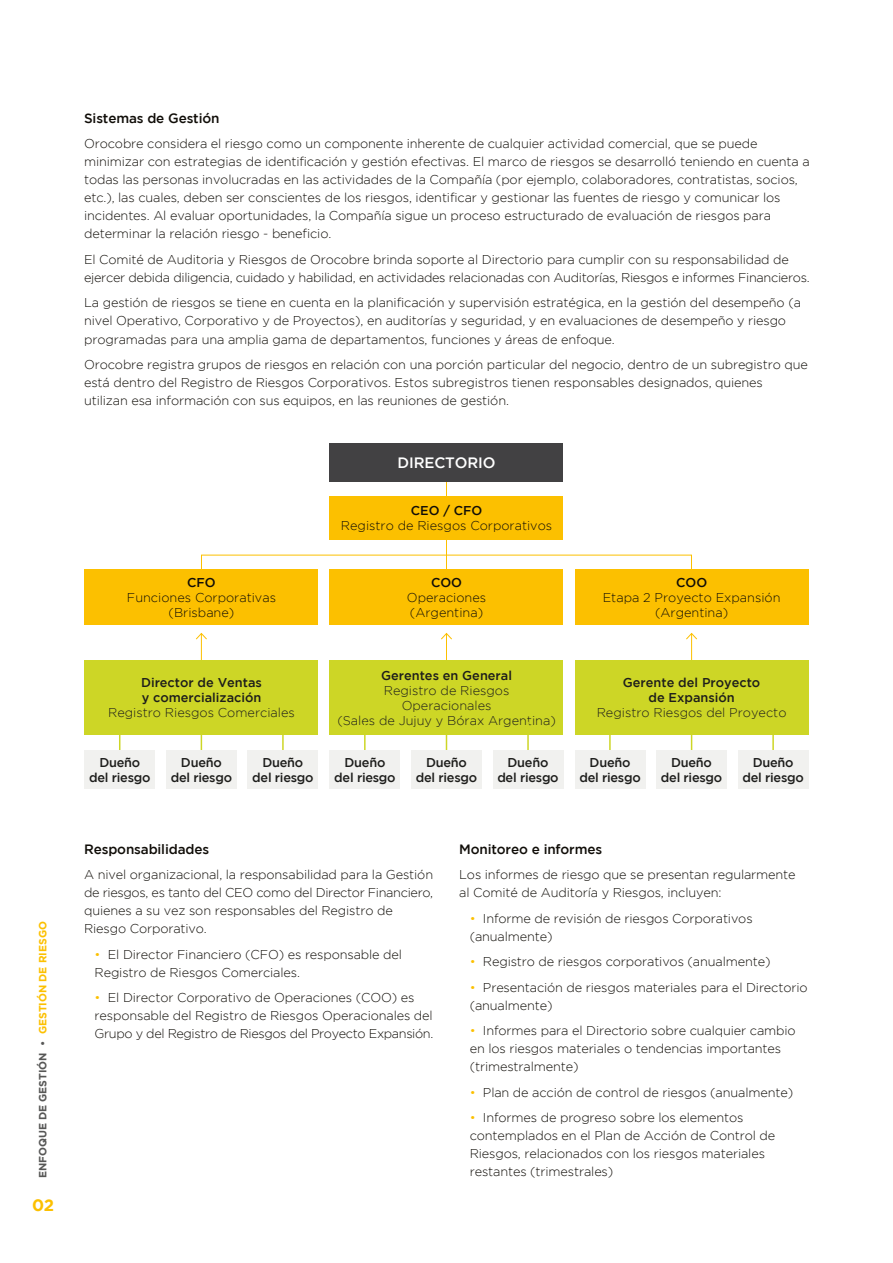
<style>
.page{position:relative;width:893px;height:1263px;background:#fff}
.page>*{position:absolute;margin:0;border:0;box-sizing:border-box;transform-origin:0 0}
.t1{font:700 16.5px "Gotham";color:#fcc000}
.t2{font:500 15px "Gotham";letter-spacing:-.01em;color:#fff}
.t3{font:500 13.5px "Gotham";letter-spacing:-.01em;color:#100d08}
.t4{font:300 12.75px/18px "Gotham";letter-spacing:-.01em;color:#100d08}
.t5{font:500 12.75px/15px "Gotham";letter-spacing:-.02em;color:#1d1d1b;text-align:center}
.t6{font:300 12.75px/15px "Gotham";color:#1d1d1b;text-align:center}
.t7{font:500 12.75px/15px "Gotham";color:#1d1d1b}
.t8{font:500 12.75px "Gotham";color:#100d08}
.t9{font:700 10.5px "Gotham";color:#575756}
.s1{color:#fcc000}
</style>
<div class="page">
<div style="left:330px;top:570px;width:233px;height:55px;background:#fcc000"></div>
<div style="left:84px;top:570px;width:234px;height:55px;background:#fcc000"></div>
<div style="left:575px;top:570px;width:233px;height:55px;background:#fcc000"></div>
<hr style="left:201px;top:633px;width:1px;height:30px;background:#fcc000">
<svg style="left:196px;top:632px;width:11px;height:8px"></svg>
<hr style="left:446px;top:633px;width:1px;height:30px;background:#fcc000">
<svg style="left:441px;top:632px;width:11px;height:8px"></svg>
<hr style="left:691px;top:633px;width:1px;height:30px;background:#fcc000">
<svg style="left:686px;top:632px;width:11px;height:8px"></svg>
<div style="left:201px;top:555px;width:491px;height:22px;border:1px solid #fcc000"></div>
<hr style="left:446px;top:469px;width:1px;height:108px;background:#fcc000">
<div style="left:330px;top:496px;width:233px;height:43px;background:#fcc000"></div>
<div style="left:330px;top:443px;width:233px;height:39px;background:#424143"></div>
<hr style="left:119px;top:722px;width:1px;height:30px;background:#cdd626">
<hr style="left:201px;top:722px;width:1px;height:30px;background:#cdd626">
<hr style="left:282px;top:722px;width:2px;height:30px;background:#cdd626">
<div style="left:330px;top:660px;width:233px;height:75px;background:#cdd626"></div>
<div style="left:84px;top:660px;width:234px;height:75px;background:#cdd626"></div>
<div style="left:575px;top:660px;width:233px;height:75px;background:#cdd626"></div>
<div style="left:84px;top:750px;width:71px;height:39px;background:#f1f1ef"></div>
<div style="left:166px;top:750px;width:71px;height:39px;background:#f1f1ef"></div>
<div style="left:248px;top:750px;width:70px;height:39px;background:#f1f1ef"></div>
<hr style="left:364px;top:722px;width:2px;height:30px;background:#cdd626">
<hr style="left:446px;top:722px;width:1px;height:30px;background:#cdd626">
<hr style="left:527px;top:722px;width:2px;height:30px;background:#cdd626">
<div style="left:330px;top:750px;width:70px;height:39px;background:#f1f1ef"></div>
<div style="left:411px;top:750px;width:71px;height:39px;background:#f1f1ef"></div>
<div style="left:493px;top:750px;width:70px;height:39px;background:#f1f1ef"></div>
<hr style="left:609px;top:722px;width:2px;height:30px;background:#cdd626">
<hr style="left:691px;top:722px;width:1px;height:30px;background:#cdd626">
<hr style="left:772px;top:722px;width:2px;height:30px;background:#cdd626">
<div style="left:575px;top:750px;width:70px;height:39px;background:#f1f1ef"></div>
<div style="left:656px;top:750px;width:71px;height:39px;background:#f1f1ef"></div>
<div style="left:738px;top:750px;width:70px;height:39px;background:#f1f1ef"></div>
<p class="t9" style="left:37px;top:1178px;width:259px;rotate:-90deg">ENFOQUE DE GESTIÓN • <span class="s1">GESTIÓN DE RIESGO</span></p>
<p class="t1" style="left:32px;top:1195px;width:24px">02</p>
<p class="t3" style="left:84px;top:110px;width:137px">Sistemas de Gestión</p>
<p class="t4" style="left:84px;top:135px;width:727px">Orocobre considera el riesgo como un componente inherente de cualquier actividad comercial, que se puede minimizar con estrategias de identificación y gestión efectivas. El marco de riesgos se desarrolló teniendo en cuenta a todas las personas involucradas en las actividades de la Compañía (por ejemplo, colaboradores, contratistas, socios, etc.), las cuales, deben ser conscientes de los riesgos, identificar y gestionar las fuentes de riesgo y comunicar los incidentes. Al evaluar oportunidades, la Compañía sigue un proceso estructurado de evaluación de riesgos para determinar la relación riesgo - beneficio.</p>
<p class="t4" style="left:84px;top:250px;width:727px">El Comité de Auditoria y Riesgos de Orocobre brinda soporte al Directorio para cumplir con su responsabilidad de ejercer debida diligencia, cuidado y habilidad, en actividades relacionadas con Auditorías, Riesgos e informes Financieros.</p>
<p class="t4" style="left:84px;top:294px;width:718px">La gestión de riesgos se tiene en cuenta en la planificación y supervisión estratégica, en la gestión del desempeño (a nivel Operativo, Corporativo y de Proyectos), en auditorías y seguridad, y en evaluaciones de desempeño y riesgo programadas para una amplia gama de departamentos, funciones y áreas de enfoque.</p>
<p class="t4" style="left:84px;top:355px;width:725px">Orocobre registra grupos de riesgos en relación con una porción particular del negocio, dentro de un subregistro que está dentro del Registro de Riesgos Corporativos. Estos subregistros tienen responsables designados, quienes utilizan esa información con sus equipos, en las reuniones de gestión.</p>
<p class="t2" style="left:398px;top:454px;width:100px">DIRECTORIO</p>
<p class="t8" style="left:187px;top:575px;width:30px">CFO</p>
<p class="t4" style="left:127px;top:589px;width:151px;line-height:15px;text-align:center">Funciones Corporativas (Brisbane)</p>
<p class="t7" style="left:141px;top:675px;width:122px">Director de Ventas y comercialización</p>
<p class="t6" style="left:108px;top:705px;width:188px">Registro Riesgos Comerciales</p>
<p class="t8" style="left:411px;top:503px;width:73px">CEO / CFO</p>
<p class="t4" style="left:341px;top:516px;width:213px">Registro de Riesgos Corporativos</p>
<p class="t8" style="left:431px;top:575px;width:33px">COO</p>
<p class="t4" style="left:407px;top:589px;width:81px;line-height:15px">Operaciones (Argentina)</p>
<p class="t7" style="left:381px;top:668px;width:132px">Gerentes en General</p>
<p class="t6" style="left:337px;top:683px;width:220px">Registro de Riesgos<br>Operacionales<br>(Sales de Jujuy y Bórax Argentina)</p>
<p class="t8" style="left:676px;top:575px;width:33px">COO</p>
<p class="t4" style="left:603px;top:589px;width:179px;line-height:15px;text-align:center">Etapa 2 Proyecto Expansión (Argentina)</p>
<p class="t7" style="left:623px;top:675px;width:139px;text-align:center">Gerente del Proyecto de Expansión</p>
<p class="t6" style="left:597px;top:705px;width:191px">Registro Riesgos del Proyecto</p>
<p class="t5" style="left:89px;top:754px;width:63px">Dueño del riesgo</p>
<p class="t5" style="left:171px;top:754px;width:63px">Dueño del riesgo</p>
<p class="t5" style="left:252px;top:754px;width:63px">Dueño del riesgo</p>
<p class="t5" style="left:334px;top:754px;width:63px">Dueño del riesgo</p>
<p class="t5" style="left:416px;top:754px;width:63px">Dueño del riesgo</p>
<p class="t5" style="left:497px;top:754px;width:63px">Dueño del riesgo</p>
<p class="t5" style="left:579px;top:754px;width:63px">Dueño del riesgo</p>
<p class="t5" style="left:661px;top:754px;width:63px">Dueño del riesgo</p>
<p class="t5" style="left:742px;top:754px;width:63px">Dueño del riesgo</p>
<p class="t3" style="left:84px;top:841px;width:127px">Responsabilidades</p>
<p class="t4" style="left:84px;top:865px;width:351px">A nivel organizacional, la responsabilidad para la Gestión de riesgos, es tanto del CEO como del Director Financiero, quienes a su vez son responsables del Registro de Riesgo Corporativo.</p>
<p class="t4" style="left:95px;top:945px;width:309px"><span class="s1">•</span> El Director Financiero (CFO) es responsable del<br>Registro de Riesgos Comerciales.</p>
<p class="t4" style="left:95px;top:988px;width:340px"><span class="s1">•</span> El Director Corporativo de Operaciones (COO) es responsable del Registro de Riesgos Operacionales del<br>Grupo y del Registro de Riesgos del Proyecto Expansión.</p>
<p class="t3" style="left:459px;top:841px;width:144px">Monitoreo e informes</p>
<p class="t4" style="left:459px;top:865px;width:338px">Los informes de riesgo que se presentan regularmente al Comité de Auditoría y Riesgos, incluyen:</p>
<p class="t4" style="left:470px;top:909px;width:284px"><span class="s1">•</span> Informe de revisión de riesgos Corporativos (anualmente)</p>
<p class="t4" style="left:470px;top:952px;width:302px"><span class="s1">•</span> Registro de riesgos corporativos (anualmente)</p>
<p class="t4" style="left:470px;top:978px;width:339px"><span class="s1">•</span> Presentación de riesgos materiales para el Directorio (anualmente)</p>
<p class="t4" style="left:470px;top:1021px;width:327px"><span class="s1">•</span> Informes para el Directorio sobre cualquier cambio en los riesgos materiales o tendencias importantes (trimestralmente)</p>
<p class="t4" style="left:470px;top:1083px;width:325px"><span class="s1">•</span> Plan de acción de control de riesgos (anualmente)</p>
<p class="t4" style="left:470px;top:1108px;width:307px"><span class="s1">•</span> Informes de progreso sobre los elementos contemplados en el Plan de Acción de Control de Riesgos, relacionados con los riesgos materiales restantes (trimestrales)</p>
</div>
